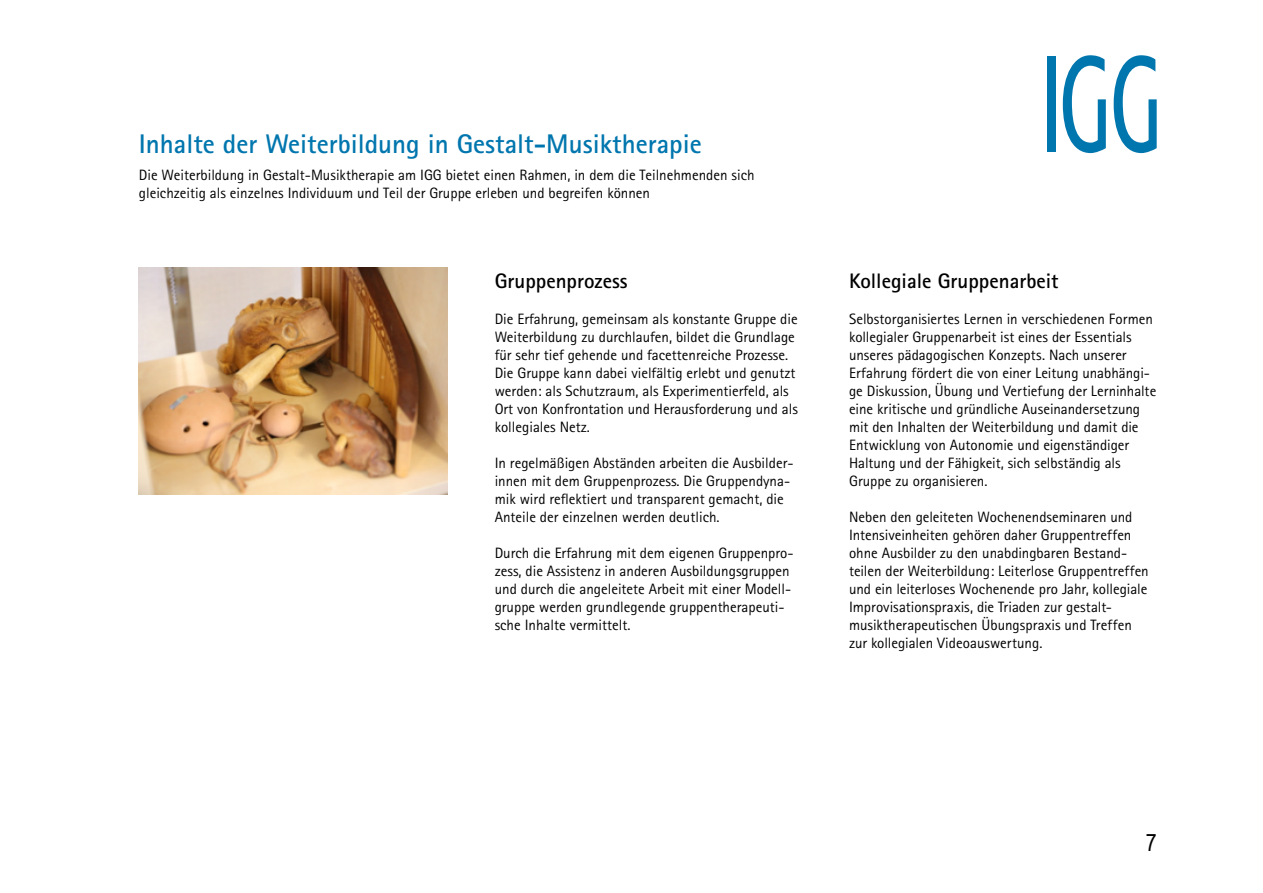
<style>
.page{position:relative;width:1263px;height:893px;background:#fff}
.page>*{position:absolute;margin:0;border:0;box-sizing:border-box;transform-origin:0 0}
.Ü1_18_Rotis{font:700 27px "Rotis Sans Serif";color:#0076ae}
.t1{font:24px "Arial Narrow";color:#000}
.Ü2_14_rotis{font:700 21px "Rotis Sans Serif";color:#000}
.Text_Rotis{font:15px/18px "Rotis Sans Serif";color:#000}
</style>
<div class="page">
<div style="left:1047px;top:56px;width:8px;height:96px;background:#0076ae"></div>
<svg style="left:1063px;top:55px;width:43px;height:98px"></svg>
<svg style="left:1114px;top:55px;width:43px;height:98px"></svg>
<img style="left:139px;top:268px;width:309px;height:227px">
<p class="Ü1_18_Rotis" style="left:139px;top:127px;width:564px">Inhalte der Weiterbildung in Gestalt-Musiktherapie</p>
<p class="Text_Rotis" style="left:139px;top:166px;width:617px">Die Weiterbildung in Gestalt-Musiktherapie am IGG bietet einen Rahmen, in dem die Teilnehmenden sich gleichzeitig als einzelnes Individuum und Teil der Gruppe erleben und begreifen können</p>
<p class="Ü2_14_rotis" style="left:495px;top:268px;width:134px">Gruppenprozess</p>
<p class="Text_Rotis" style="left:495px;top:310px;width:305px">Die Erfahrung, gemeinsam als konstante Gruppe die Weiterbildung zu durchlaufen, bildet die Grundlage für sehr tief gehende und facettenreiche Prozesse.<br>Die Gruppe kann dabei vielfältig erlebt und genutzt werden: als Schutzraum, als Experimentierfeld, als Ort von Konfrontation und Herausforderung und als kollegiales Netz.</p>
<p class="Text_Rotis" style="left:495px;top:454px;width:300px">In regelmäßigen Abständen arbeiten die Ausbilder&shy;innen mit dem Gruppenprozess. Die Gruppendyna&shy;mik wird reflektiert und transparent gemacht, die Anteile der einzelnen werden deutlich.</p>
<p class="Text_Rotis" style="left:495px;top:544px;width:300px">Durch die Erfahrung mit dem eigenen Gruppenpro&shy;zess, die Assistenz in anderen Ausbildungsgruppen und durch die angeleitete Arbeit mit einer Modell&shy;gruppe werden grundlegende gruppentherapeuti&shy;sche Inhalte vermittelt.</p>
<p class="Ü2_14_rotis" style="left:849px;top:268px;width:211px">Kollegiale Gruppenarbeit</p>
<p class="Text_Rotis" style="left:849px;top:310px;width:309px">Selbstorganisiertes Lernen in verschiedenen Formen kollegialer Gruppenarbeit ist eines der Essentials unseres pädagogischen Konzepts. Nach unserer Erfahrung fördert die von einer Leitung unabhängi&shy;ge Diskussion, Übung und Vertiefung der Lerninhalte eine kritische und gründliche Auseinandersetzung mit den Inhalten der Weiterbildung und damit die Entwicklung von Autonomie und eigenständiger Haltung und der Fähigkeit, sich selbständig als Gruppe zu organisieren.</p>
<p class="Text_Rotis" style="left:849px;top:508px;width:301px">Neben den geleiteten Wochenendseminaren und Intensiveinheiten gehören daher Gruppentreffen ohne Ausbilder zu den unabdingbaren Bestand&shy;teilen der Weiterbildung: Leiterlose Gruppentreffen und ein leiterloses Wochenende pro Jahr, kollegiale Improvisationspraxis, die Triaden zur gestalt&shy;musiktherapeutischen Übungspraxis und Treffen zur kollegialen Videoauswertung.</p>
<h2 class="t1" style="left:1146px;top:825px;width:12px">7</h2>
</div>
